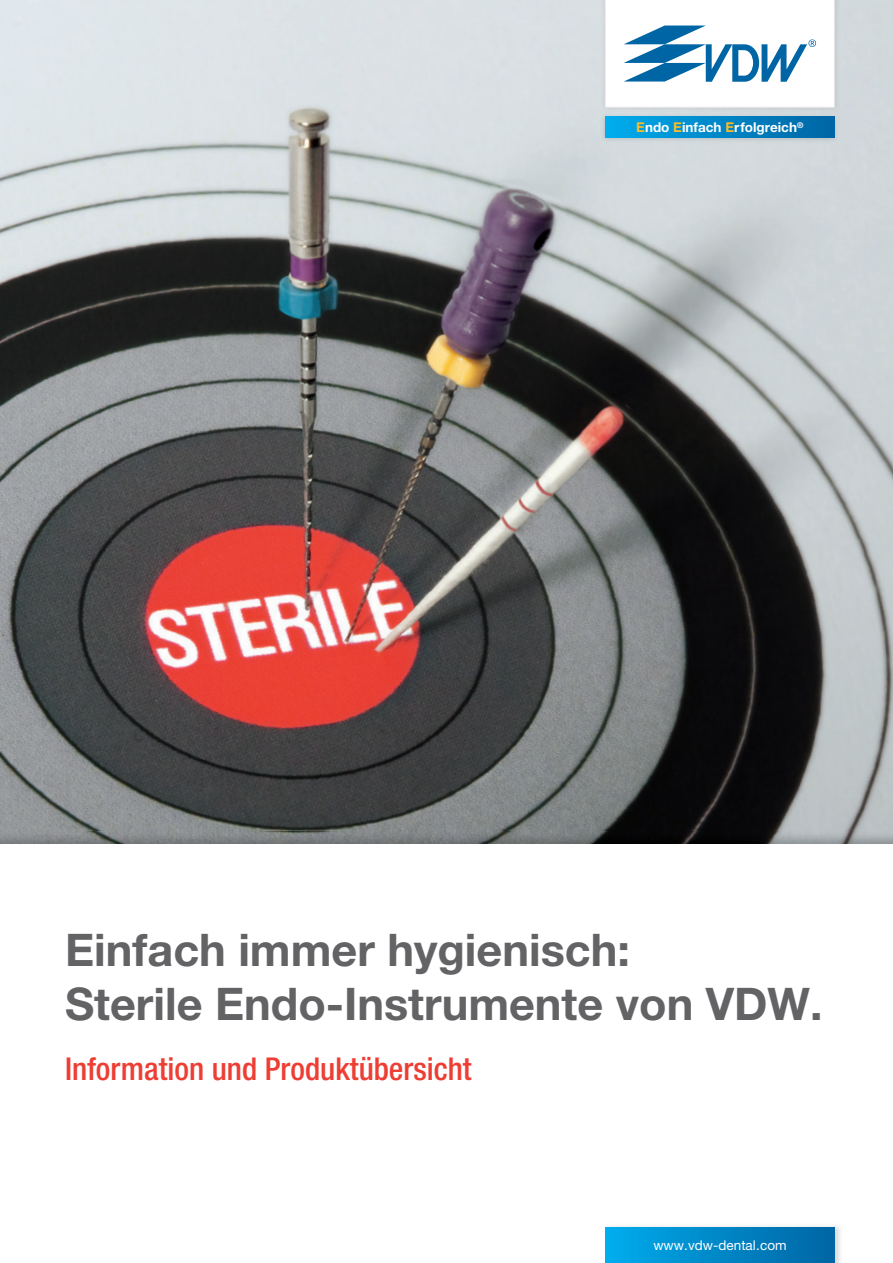
<style>
.page{position:relative;width:893px;height:1263px;background:#fff}
.page>*{position:absolute;margin:0;border:0;box-sizing:border-box;transform-origin:0 0}
.t1{font:700 45px/54px "Helvetica Neue LT Pro";color:#636366}
.t2{font:500 condensed 31.5px "Helvetica Neue LT Pro";color:#ee3e34}
.t3{font:700 13.5px "Helvetica Neue LT Pro";color:#fff}
.t4{font:13.5px "Helvetica Neue LT Pro";color:#fff}
.s1{color:#fdbb28}
</style>
<div class="page">
<img style="left:0;top:0;width:893px;height:831px">
<img style="left:12px;top:831px;width:881px;height:13px">
<svg style="left:0;top:822px;width:12px;height:22px"></svg>
<div style="left:605px;top:1227px;width:230px;height:36px;background:linear-gradient(to right,#00aced,#0064a3)"></div>
<img style="left:601px;top:0;width:240px;height:112px">
<svg style="left:605px;top:0;width:230px;height:107px"></svg>
<img style="left:600px;top:113px;width:239px;height:31px">
<div style="left:605px;top:117px;width:230px;height:21px;background:linear-gradient(to right,#00aced,#0064a3)"></div>
<p class="t3" style="left:636px;top:119px;width:169px"><span class="s1">E</span>ndo <span class="s1">E</span>infach <span class="s1">E</span>rfolgreich<sup>®</sup></p>
<p class="t1" style="left:65px;top:922px;width:759px">Einfach immer hygienisch:<br>Sterile Endo-Instrumente von VDW.</p>
<p class="t2" style="left:65px;top:1050px;width:408px">Information und Produktübersicht</p>
<p class="t4" style="left:653px;top:1237px;width:135px">www.vdw-dental.com</p>
</div>
